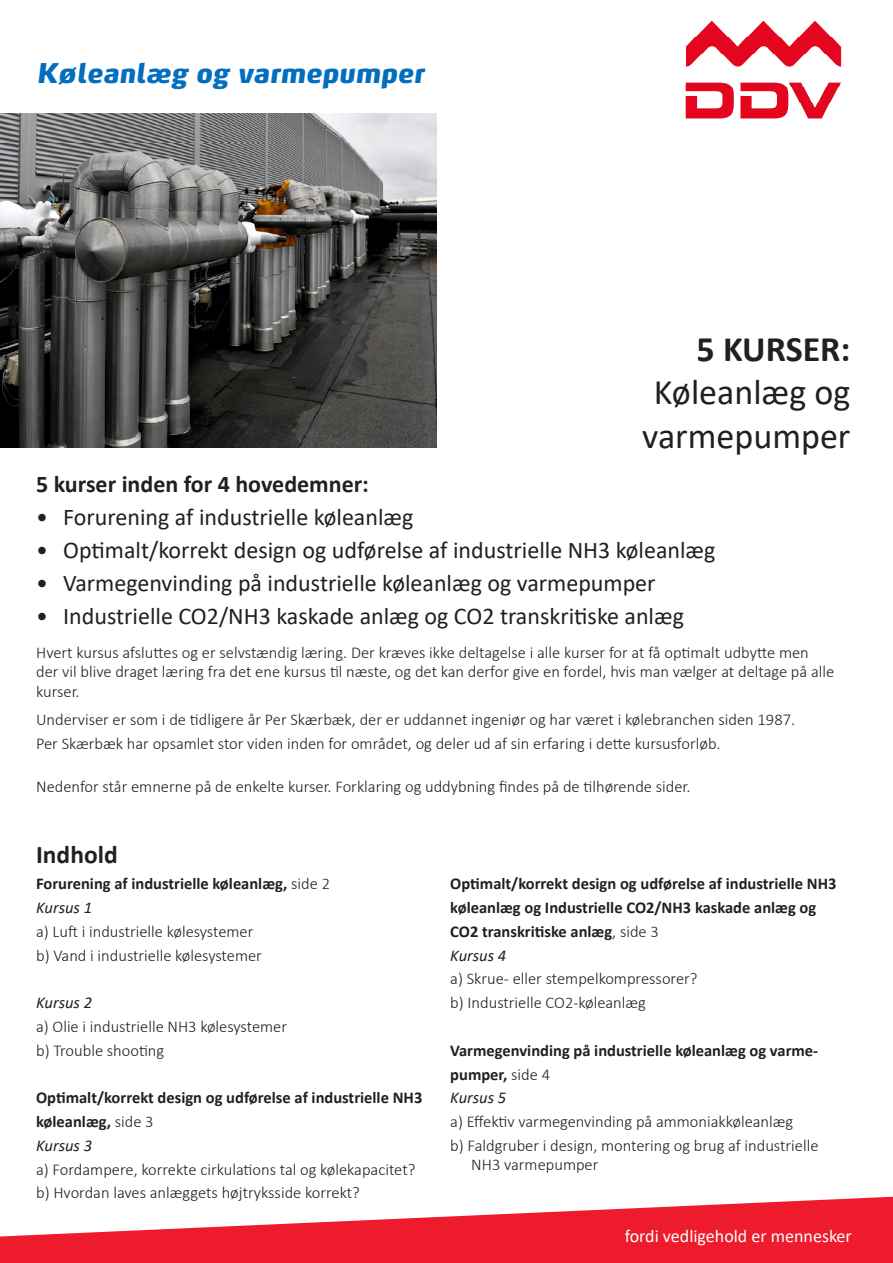
<style>
.page{position:relative;width:893px;height:1263px;background:#fff}
.page>*{position:absolute;margin:0;border:0;box-sizing:border-box;transform-origin:0 0}
.t1{font:36px/43.2px "Calibri";color:#231f20;text-align:center}
.t2{font:700 36px "Calibri";color:#231f20}
.t3{font:italic 900 27px "Max TF";color:#016ec0}
.t4{font:700 25.5px "Calibri";color:#231f20}
.t5{font:24px "Calibri";color:#231f20}
.t6{font:700 24px "Calibri";color:#231f20}
.t7{font:18px "Calibri";color:#fff}
.t8{font:300 16.5px/19.5px "Calibri";color:#231f20}
.t9{font:700 16.5px "Calibri";color:#231f20}
.t10{font:italic 16.5px "Calibri";color:#231f20}
.s1{font-weight:300}
</style>
<div class="page">
<svg style="left:0;top:1197px;width:893px;height:66px;fill:#ee1b2c"></svg>
<img style="left:685px;top:21px;width:157px;height:98px">
<img style="left:0;top:114px;width:436px;height:334px">
<p class="t3" style="left:36px;top:56px;width:390px">Køleanlæg og varmepumper</p>
<p class="t2" style="left:697px;top:324px;width:155px">5 KURSER:</p>
<p class="t1" style="left:642px;top:370px;width:210px">Køleanlæg og varmepumper</p>
<p class="t6" style="left:36px;top:467px;width:334px">5 kurser inden for 4 hovedemner:</p>
<p class="t5" style="left:36px;top:501px;width:379px">• Forurening af industrielle køleanlæg</p>
<p class="t5" style="left:36px;top:534px;width:681px">• Optimalt/korrekt design og udførelse af industrielle NH3 køleanlæg</p>
<p class="t5" style="left:36px;top:567px;width:621px">• Varmegenvinding på industrielle køleanlæg og varmepumper</p>
<p class="t5" style="left:36px;top:600px;width:649px">• Industrielle CO2/NH3 kaskade anlæg og CO2 transkritiske anlæg</p>
<p class="t8" style="left:36px;top:642px;width:800px">Hvert kursus afsluttes og er selvstændig læring. Der kræves ikke deltagelse i alle kurser for at få optimalt udbytte men der vil blive draget læring fra det ene kursus til næste, og det kan derfor give en fordel, hvis man vælger at deltage på alle kurser.</p>
<p class="t8" style="left:36px;top:709px;width:760px">Underviser er som i de tidligere år Per Skærbæk, der er uddannet ingeniør og har været i kølebranchen siden 1987.</p>
<p class="t8" style="left:36px;top:733px;width:686px">Per Skærbæk har opsamlet stor viden inden for området, og deler ud af sin erfaring i dette kursusforløb.</p>
<p class="t8" style="left:36px;top:776px;width:656px">Nedenfor står emnerne på de enkelte kurser. Forklaring og uddybning findes på de tilhørende sider.</p>
<p class="t4" style="left:36px;top:837px;width:83px">Indhold</p>
<p class="t9" style="left:36px;top:872px;width:295px">Forurening af industrielle køleanlæg, <span class="s1">side 2</span></p>
<p class="t10" style="left:36px;top:896px;width:57px">Kursus 1</p>
<p class="t8" style="left:36px;top:921px;width:219px">a) Luft i industrielle kølesystemer</p>
<p class="t8" style="left:36px;top:945px;width:227px">b) Vand i industrielle kølesystemer</p>
<p class="t10" style="left:36px;top:991px;width:57px">Kursus 2</p>
<p class="t8" style="left:36px;top:1016px;width:252px">a) Olie i industrielle NH3 kølesystemer</p>
<p class="t8" style="left:36px;top:1040px;width:130px">b) Trouble shooting</p>
<p class="t9" style="left:36px;top:1086px;width:388px">Optimalt/korrekt design og udførelse af industrielle NH3</p>
<p class="t9" style="left:36px;top:1110px;width:119px">køleanlæg, <span class="s1">side 3</span></p>
<p class="t10" style="left:36px;top:1134px;width:57px">Kursus 3</p>
<p class="t8" style="left:36px;top:1159px;width:381px">a) Fordampere, korrekte cirkulations tal og kølekapacitet?</p>
<p class="t8" style="left:36px;top:1183px;width:325px">b) Hvordan laves anlæggets højtryksside korrekt?</p>
<p class="t9" style="left:450px;top:872px;width:388px">Optimalt/korrekt design og udførelse af industrielle NH3</p>
<p class="t9" style="left:450px;top:896px;width:367px">køleanlæg og Industrielle CO2/NH3 kaskade anlæg og</p>
<p class="t9" style="left:450px;top:920px;width:210px">CO2 transkritiske anlæg<span class="s1">, side 3</span></p>
<p class="t10" style="left:450px;top:944px;width:57px">Kursus 4</p>
<p class="t8" style="left:450px;top:969px;width:249px">a) Skrue- eller stempelkompressorer?</p>
<p class="t8" style="left:450px;top:993px;width:197px">b) Industrielle CO2-køleanlæg</p>
<p class="t9" style="left:450px;top:1038px;width:369px">Varmegenvinding på industrielle køleanlæg og varme-</p>
<p class="t9" style="left:450px;top:1062px;width:101px">pumper, <span class="s1">side 4</span></p>
<p class="t10" style="left:450px;top:1086px;width:57px">Kursus 5</p>
<p class="t8" style="left:450px;top:1111px;width:344px">a) Effektiv varmegenvinding på ammoniakkøleanlæg</p>
<p class="t8" style="left:471px;top:1135px;width:349px;text-indent:-21px">b) Faldgruber i design, montering og brug af industrielle<br>NH3 varmepumper</p>
<p class="t7" style="left:625px;top:1223px;width:229px">fordi vedligehold er mennesker</p>
</div>
